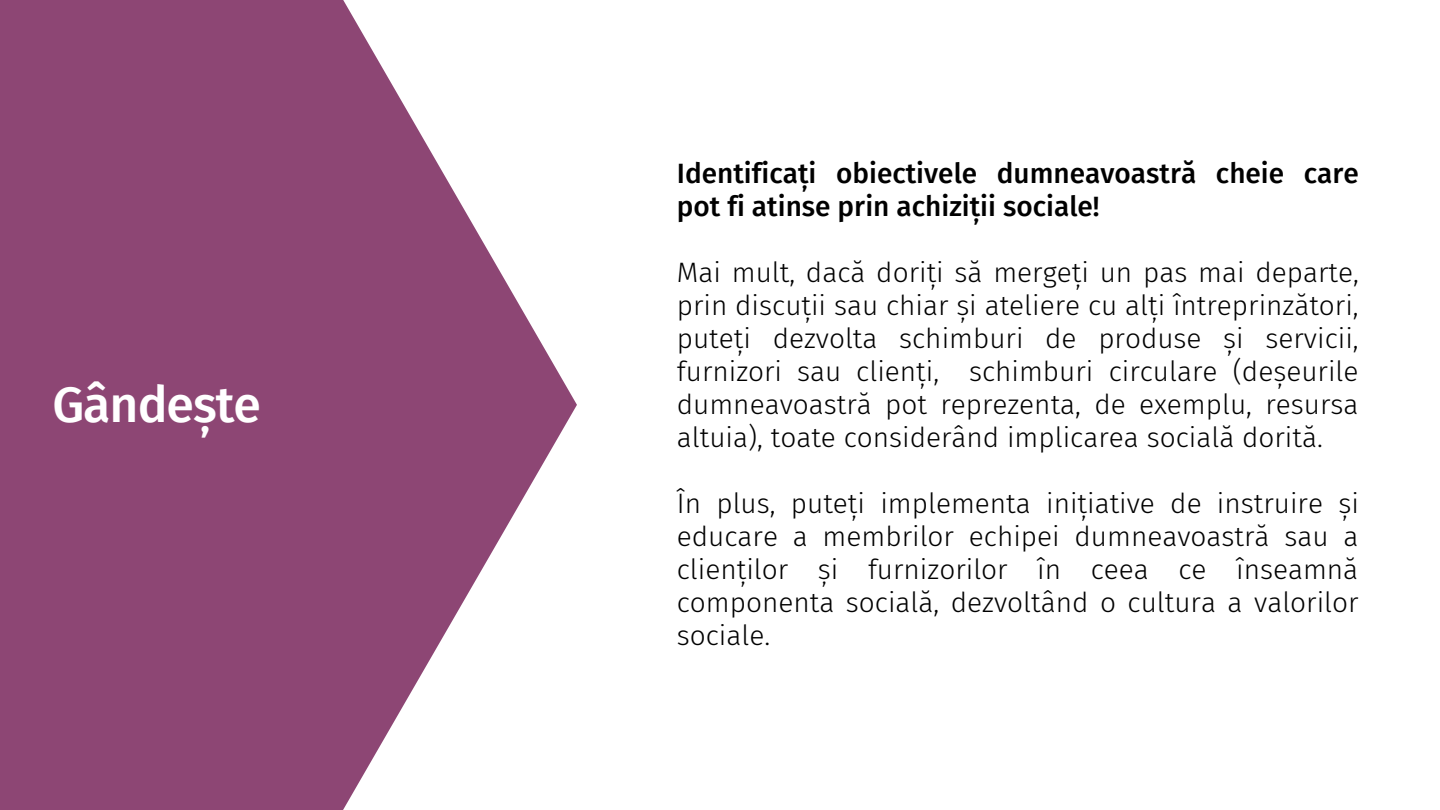
<style>
.page{position:relative;width:1440px;height:810px;background:#fff}
.page>*{position:absolute;margin:0;border:0;box-sizing:border-box;transform-origin:0 0}
.t1{font:500 50px "Fira Sans";letter-spacing:-.02em;color:#fff}
.t2{font:300 28px/33px "Fira Sans";color:#000;text-align:justify}
.t3{font:500 28px/33px "Fira Sans";color:#000}
</style>
<div class="page">
<svg style="left:0;top:0;width:577px;height:810px;fill:#8d4674"></svg>
<p class="t1" style="left:52px;top:375px;width:210px">Gândește</p>
<p class="t3" style="left:677px;top:157px;width:684px">Identificați obiectivele dumneavoastră cheie care pot fi atinse prin achiziții sociale!</p>
<p class="t2" style="left:677px;top:256px;width:684px">Mai mult, dacă doriți să mergeți un pas mai departe, prin discuții sau chiar și ateliere cu alți întreprinzători, puteți dezvolta schimburi de produse și servicii, furnizori sau clienți, schimburi circulare (deșeurile dumneavoastră pot reprezenta, de exemplu, resursa altuia), toate considerând implicarea socială dorită.</p>
<p class="t2" style="left:677px;top:487px;width:684px">În plus, puteți implementa inițiative de instruire și educare a membrilor echipei dumneavoastră sau a clienților și furnizorilor în ceea ce înseamnă componenta socială, dezvoltând o cultura a valorilor sociale.</p>
</div>
